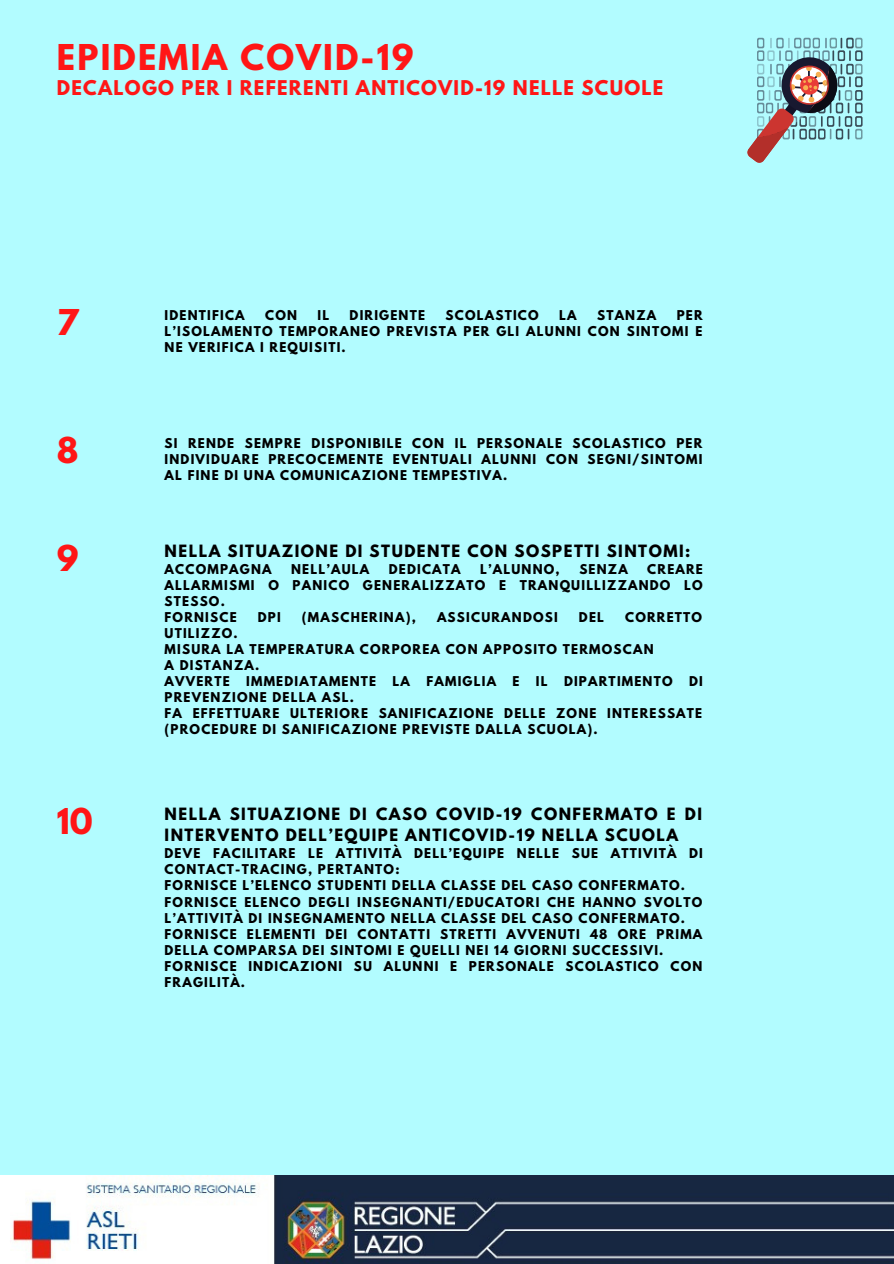
<style>
.page{position:relative;width:894px;height:1264px;background:#fff}
.page>*{position:absolute;margin:0;border:0;box-sizing:border-box;transform-origin:0 0}
.t1{font:700 31.5px "League Spartan";letter-spacing:.07em;color:#ff1616}
.t2{font:700 18px "League Spartan";letter-spacing:.07em;color:#ff1616}
.t3{font:700 15px/21px "League Spartan";letter-spacing:.1em;color:#000}
.t4{font:700 12px/16px "League Spartan";letter-spacing:.1em;color:#000}
</style>
<div class="page">
<div style="left:0;top:0;width:893px;height:1263px;background:#b2fcff"></div>
<img style="left:0;top:1175px;width:893px;height:88px">
<svg style="left:747px;top:38px;width:115px;height:125px"></svg>
<h1 class="t1" style="left:57px;top:42px;width:358px">EPIDEMIA COVID-19</h1>
<h2 class="t2" style="left:57px;top:79px;width:607px">DECALOGO PER I REFERENTI ANTICOVID-19 NELLE SCUOLE</h2>
<h1 class="t1" style="left:57px;top:306px;width:23px">7</h1>
<p class="t4" style="left:164px;top:308px;width:82px">IDENTIFICA</p>
<p class="t4" style="left:265px;top:308px;width:33px">CON</p>
<p class="t4" style="left:317px;top:308px;width:13px">IL</p>
<p class="t4" style="left:349px;top:308px;width:77px">DIRIGENTE</p>
<p class="t4" style="left:445px;top:308px;width:95px">SCOLASTICO</p>
<p class="t4" style="left:559px;top:308px;width:19px">LA</p>
<p class="t4" style="left:597px;top:308px;width:61px">STANZA</p>
<p class="t4" style="left:164px;top:308px;width:539px;text-align:justify;text-indent:512px">PER L’ISOLAMENTO TEMPORANEO PREVISTA PER GLI ALUNNI CON SINTOMI E NE VERIFICA I REQUISITI.</p>
<h1 class="t1" style="left:57px;top:434px;width:23px">8</h1>
<p class="t4" style="left:164px;top:436px;width:539px;text-align:justify">SI RENDE SEMPRE DISPONIBILE CON IL PERSONALE SCOLASTICO PER INDIVIDUARE PRECOCEMENTE EVENTUALI ALUNNI CON SEGNI/SINTOMI AL FINE DI UNA COMUNICAZIONE TEMPESTIVA.</p>
<h1 class="t1" style="left:57px;top:542px;width:23px">9</h1>
<h1 class="t1" style="left:57px;top:805px;width:37px">10</h1>
<p class="t3" style="left:164px;top:542px;width:527px">NELLA SITUAZIONE DI STUDENTE CON SOSPETTI SINTOMI:</p>
<p class="t4" style="left:164px;top:562px;width:108px">ACCOMPAGNA</p>
<p class="t4" style="left:291px;top:562px;width:80px">NELL’AULA</p>
<p class="t4" style="left:388px;top:562px;width:73px">DEDICATA</p>
<p class="t4" style="left:480px;top:562px;width:81px">L’ALUNNO,</p>
<p class="t4" style="left:579px;top:562px;width:50px">SENZA</p>
<p class="t4" style="left:164px;top:562px;width:539px;text-indent:482px">CREARE<br>ALLARMISMI O PANICO GENERALIZZATO E TRANQUILLIZZANDO LO<br>STESSO.<br>FORNISCE</p>
<p class="t4" style="left:258px;top:610px;width:24px">DPI</p>
<p class="t4" style="left:302px;top:610px;width:115px">(MASCHERINA),</p>
<p class="t4" style="left:437px;top:610px;width:122px">ASSICURANDOSI</p>
<p class="t4" style="left:579px;top:610px;width:27px">DEL</p>
<p class="t4" style="left:625px;top:610px;width:78px">CORRETTO</p>
<p class="t4" style="left:164px;top:626px;width:490px">UTILIZZO.<br>MISURA LA TEMPERATURA CORPOREA CON APPOSITO TERMOSCAN<br>A DISTANZA.<br>AVVERTE</p>
<p class="t4" style="left:246px;top:674px;width:131px">IMMEDIATAMENTE</p>
<p class="t4" style="left:392px;top:674px;width:19px">LA</p>
<p class="t4" style="left:426px;top:674px;width:71px">FAMIGLIA</p>
<p class="t4" style="left:512px;top:674px;width:8px">E</p>
<p class="t4" style="left:535px;top:674px;width:13px">IL</p>
<p class="t4" style="left:564px;top:674px;width:110px">DIPARTIMENTO</p>
<p class="t4" style="left:689px;top:674px;width:15px">DI</p>
<p class="t4" style="left:164px;top:690px;width:539px">PREVENZIONE DELLA ASL.<br>FA EFFETTUARE ULTERIORE SANIFICAZIONE DELLE ZONE INTERESSATE (PROCEDURE DI SANIFICAZIONE PREVISTE DALLA SCUOLA).</p>
<p class="t3" style="left:164px;top:805px;width:539px">NELLA SITUAZIONE DI CASO COVID-19 CONFERMATO E DI<br>INTERVENTO DELL’EQUIPE ANTICOVID-19 NELLA SCUOLA</p>
<p class="t4" style="left:164px;top:847px;width:539px">DEVE FACILITARE LE ATTIVITÀ DELL’EQUIPE NELLE SUE ATTIVITÀ DI CONTACT-TRACING, PERTANTO:<br>FORNISCE L’ELENCO STUDENTI DELLA CLASSE DEL CASO CONFERMATO.<br>FORNISCE ELENCO DEGLI INSEGNANTI/EDUCATORI CHE HANNO SVOLTO L’ATTIVITÀ DI INSEGNAMENTO NELLA CLASSE DEL CASO CONFERMATO.<br>FORNISCE ELEMENTI DEI CONTATTI STRETTI AVVENUTI 48 ORE PRIMA DELLA COMPARSA DEI SINTOMI E QUELLI NEI 14 GIORNI SUCCESSIVI.<br>FORNISCE INDICAZIONI SU ALUNNI E PERSONALE SCOLASTICO CON FRAGILITÀ.</p>
</div>
